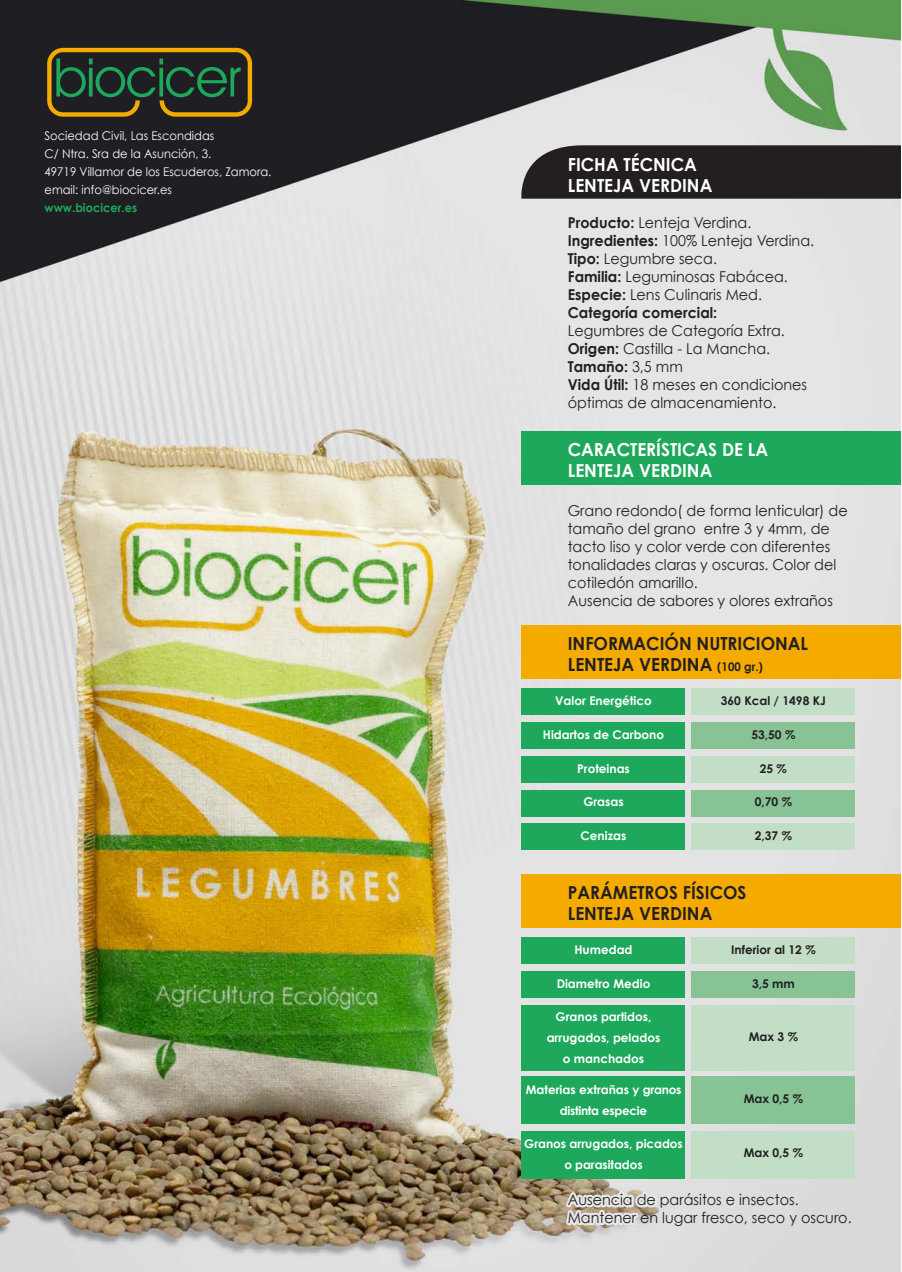
<style>
.page{position:relative;width:902px;height:1272px;background:#fff}
.page>*{position:absolute;margin:0;border:0;box-sizing:border-box;transform-origin:0 0}
.t1{font:700 18px/21px "Century Gothic";color:#231f20;scale:.96 1}
.t2{font:700 18px/21px "Century Gothic";color:#fff;scale:.96 1}
.t3{font:15px/18px "Century Gothic";color:#231f20;scale:.96 1}
.t4{font:700 12px/21px "Century Gothic";color:#fff;text-align:center}
.t5{font:12px/18px "Century Gothic";color:#fff;scale:.96 1}
.t6{font:700 12px "Century Gothic";color:#231f20}
.t7{font:700 12px/21px "Century Gothic";letter-spacing:-.025em;color:#fff;text-align:center}
.t8{font:700 12px "Century Gothic";color:#1da85b;scale:.96 1}
.s1{font-weight:700}
.s2{font-size:12px}
</style>
<div class="page">
<img style="left:0;top:1px;width:900px;height:1270px">
<svg style="left:561px;top:1185px;width:99px;height:74px;background:#d2cec8"></svg>
<svg style="left:47px;top:48px;width:205px;height:69px;background:#3f4625"></svg>
<div style="left:521px;top:145px;width:379px;height:54px;background:#231f20"></div>
<div style="left:521px;top:431px;width:379px;height:53px;background:#1da85b"></div>
<div style="left:521px;top:625px;width:379px;height:53px;background:#f5aa00"></div>
<div style="left:691px;top:688px;width:164px;height:27px;background:#c2dec6"></div>
<div style="left:521px;top:688px;width:164px;height:27px;background:#1da85b"></div>
<div style="left:691px;top:722px;width:164px;height:26px;background:#87c394"></div>
<div style="left:521px;top:722px;width:164px;height:26px;background:#1da85b"></div>
<div style="left:691px;top:756px;width:164px;height:26px;background:#c2dec6"></div>
<div style="left:521px;top:756px;width:164px;height:26px;background:#1da85b"></div>
<div style="left:691px;top:823px;width:164px;height:27px;background:#c2dec6"></div>
<div style="left:521px;top:823px;width:164px;height:27px;background:#1da85b"></div>
<div style="left:691px;top:789px;width:164px;height:27px;background:#87c394"></div>
<div style="left:521px;top:789px;width:164px;height:27px;background:#1da85b"></div>
<div style="left:521px;top:874px;width:379px;height:53px;background:#f5aa00"></div>
<div style="left:691px;top:937px;width:164px;height:27px;background:#c2dec6"></div>
<div style="left:521px;top:937px;width:164px;height:27px;background:#1da85b"></div>
<div style="left:691px;top:971px;width:164px;height:27px;background:#87c394"></div>
<div style="left:521px;top:971px;width:164px;height:27px;background:#1da85b"></div>
<div style="left:691px;top:1004px;width:164px;height:66px;background:#c2dec6"></div>
<div style="left:521px;top:1004px;width:164px;height:66px;background:#1da85b"></div>
<div style="left:691px;top:1076px;width:164px;height:48px;background:#87c394"></div>
<div style="left:521px;top:1076px;width:164px;height:48px;background:#1da85b"></div>
<div style="left:691px;top:1131px;width:164px;height:47px;background:#c2dec6"></div>
<div style="left:521px;top:1131px;width:164px;height:47px;background:#1da85b"></div>
<p class="t5" style="left:45px;top:126px;width:238px">Sociedad Civil, Las Escondidas<br>C/ Ntra. Sra de la Asunción, 3.<br>49719 Villamor de los Escuderos, Zamora. email: info@biocicer.es</p>
<p class="t8" style="left:45px;top:200px;width:98px">www.biocicer.es</p>
<p class="t2" style="left:567px;top:153px;width:152px">FICHA TÉCNICA<br>LENTEJA VERDINA</p>
<p class="t3" style="left:567px;top:213px;width:258px"><span class="s1">Producto:</span> Lenteja Verdina.<br><span class="s1">Ingredientes:</span> 100% Lenteja Verdina.<br><span class="s1">Tipo:</span> Legumbre seca.<br><span class="s1">Familia:</span> Leguminosas Fabácea.<br><span class="s1">Especie:</span> Lens Culinaris Med.<br><span class="s1">Categoría comercial:</span></p>
<p class="t3" style="left:567px;top:321px;width:251px">Legumbres de Categoría Extra.<br><span class="s1">Origen:</span> Castilla -- La Mancha.<br><span class="s1">Tamaño:</span> 3,5 mm<br><span class="s1">Vida Útil:</span> 18 meses en condiciones óptimas de almacenamiento.</p>
<p class="t2" style="left:567px;top:438px;width:210px">CARACTERÍSTICAS DE LA<br>LENTEJA VERDINA</p>
<p class="t3" style="left:567px;top:501px;width:293px">Grano redondo( de forma lenticular) de tamaño del grano entre 3 y 4mm, de tacto liso y color verde con diferentes tonalidades claras y oscuras. Color del cotiledón amarillo.<br>Ausencia de sabores y olores extraños</p>
<p class="t1" style="left:567px;top:632px;width:252px">INFORMACIÓN NUTRICIONAL<br>LENTEJA VERDINA <span class="s2">(100 gr.)</span></p>
<p class="t4" style="left:555px;top:689px;width:98px">Valor Energético</p>
<p class="t6" style="left:720px;top:693px;width:107px">360 Kcal / 1498 KJ</p>
<p class="t4" style="left:543px;top:723px;width:123px">Hidartos de Carbono</p>
<p class="t6" style="left:751px;top:726px;width:45px">53,50 %</p>
<p class="t4" style="left:577px;top:757px;width:54px">Proteinas</p>
<p class="t6" style="left:759px;top:760px;width:29px">25 %</p>
<p class="t4" style="left:583px;top:791px;width:42px">Grasas</p>
<p class="t6" style="left:754px;top:794px;width:39px">0,70 %</p>
<p class="t4" style="left:580px;top:824px;width:47px">Cenizas</p>
<p class="t6" style="left:754px;top:828px;width:39px">2,37 %</p>
<p class="t1" style="left:567px;top:881px;width:188px">PARÁMETROS FÍSICOS<br>LENTEJA VERDINA</p>
<p class="t4" style="left:574px;top:939px;width:60px">Humedad</p>
<p class="t6" style="left:731px;top:942px;width:86px">Inferior al 12 %</p>
<p class="t4" style="left:556px;top:972px;width:95px">Diametro Medio</p>
<p class="t6" style="left:752px;top:975px;width:44px">3,5 mm</p>
<p class="t4" style="left:546px;top:1006px;width:115px">Granos partidos, arrugados, pelados o manchados</p>
<p class="t6" style="left:748px;top:1028px;width:51px">Max 3 %</p>
<p class="t7" style="left:525px;top:1078px;width:157px">Materias extrañas y granos distinta especie</p>
<p class="t6" style="left:743px;top:1090px;width:61px">Max 0,5 %</p>
<p class="t4" style="left:524px;top:1132px;width:160px">Granos arrugados, picados o parasitados</p>
<p class="t6" style="left:743px;top:1145px;width:61px">Max 0,5 %</p>
<p class="t3" style="left:567px;top:1190px;width:297px">Ausencia de parásitos e insectos.<br>Mantener en lugar fresco, seco y oscuro.</p>
</div>
